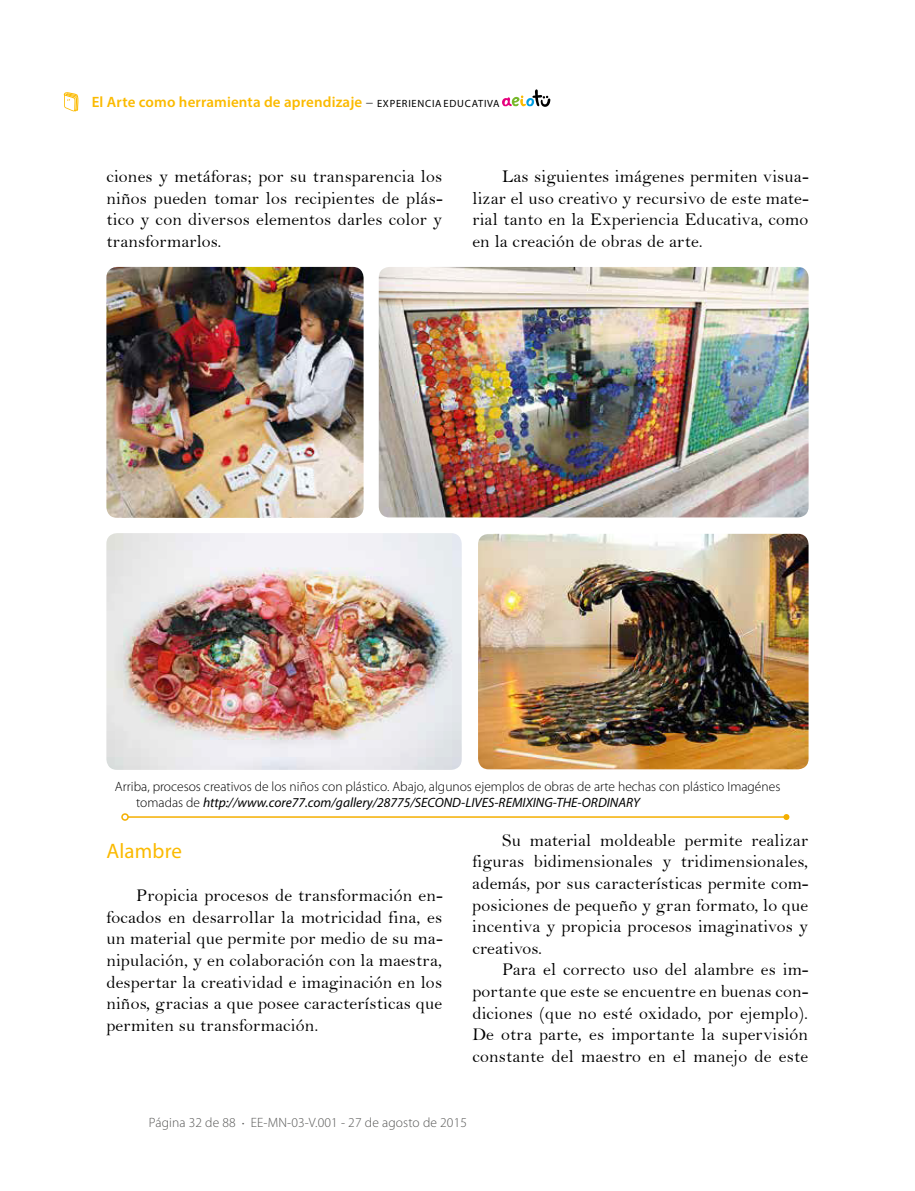
<style>
.page{position:relative;width:915px;height:1191px;background:#fff}
.page>*{position:absolute;margin:0;border:0;box-sizing:border-box;transform-origin:0 0}
.t1{font:21px "Myriad Pro";letter-spacing:.01em;color:#fbba00}
.t2{font:18px/21.6px "Bell";letter-spacing:.01em;color:#000;text-align:justify}
.t3{font:600 15px "Myriad Pro";letter-spacing:.01em;color:#fbba00}
.t4{font:300 13.5px/16.2px "Myriad Pro";color:#000}
.t5{font:300 13.5px "Myriad Pro";letter-spacing:.01em;color:#575756}
.s1{font-weight:300;color:#000}
.s2{font-weight:300;font-size:10.5px;color:#000}
.s3{font-weight:400;font-style:italic}
.s4{font-size:9px}
</style>
<div class="page">
<svg style="left:502px;top:89px;width:48px;height:18px"></svg>
<svg style="left:64px;top:92px;width:14px;height:19px"></svg>
<img style="left:378px;top:267px;width:430px;height:250px">
<img style="left:106px;top:267px;width:257px;height:251px">
<img style="left:106px;top:533px;width:355px;height:237px">
<img style="left:478px;top:534px;width:330px;height:235px">
<hr style="left:128px;top:816px;width:658px;height:1px;background:#f4af00">
<div style="left:121px;top:813px;width:8px;height:7px;border:2px solid #f4af00;border-radius:50%"></div>
<svg style="left:783px;top:814px;width:6px;height:6px"></svg>
<p class="t3" style="left:92px;top:92px;width:409px">El Arte como herramienta de aprendizaje <span class="s1">–</span> <span class="s2">EXPERIENCIA EDUCATIVA</span></p>
<p class="t2" style="left:106px;top:166px;width:337px">ciones y metáforas; por su transparencia los niños pueden tomar los recipientes de plás&shy;tico y con diversos elementos darles color y transformarlos.</p>
<p class="t2" style="left:472px;top:166px;width:337px;text-indent:30px">Las siguientes imágenes permiten visua&shy;lizar el uso creativo y recursivo de este mate&shy;rial tanto en la Experiencia Educativa, como en la creación de obras de arte.</p>
<p class="t4" style="left:136px;top:778px;width:645px;text-indent:-21px">Arriba, procesos creativos de los niños con plástico. Abajo, algunos ejemplos de obras de arte hechas con plástico Imagénes tomadas de <span class="s3">http://www.core77.com/gallery/28775/SECOND-LIVES-REMIXING-THE-ORDINARY</span></p>
<p class="t1" style="left:106px;top:838px;width:77px">Alambre</p>
<p class="t2" style="left:106px;top:884px;width:337px;text-indent:30px">Propicia procesos de transformación en&shy;focados en desarrollar la motricidad fina, es un material que permite por medio de su ma&shy;nipulación, y en colaboración con la maestra, despertar la creatividad e imaginación en los niños, gracias a que posee características que permiten su transformación.</p>
<p class="t2" style="left:472px;top:829px;width:337px;text-indent:30px">Su material moldeable permite realizar figuras bidimensionales y tridimensionales, además, por sus características permite com&shy;posiciones de pequeño y gran formato, lo que incentiva y propicia procesos imaginativos y creativos.</p>
<p class="t2" style="left:472px;top:958px;width:337px;text-indent:30px">Para el correcto uso del alambre es im&shy;portante que este se encuentre en buenas con&shy;diciones (que no esté oxidado, por ejemplo).<br>De otra parte, es importante la supervisión constante del maestro en el manejo de este</p>
<p class="t5" style="left:149px;top:1114px;width:319px">Página 32 de 88 <span class="s4">•</span> EE-MN-03-V.001 - 27 de agosto de 2015</p>
</div>
